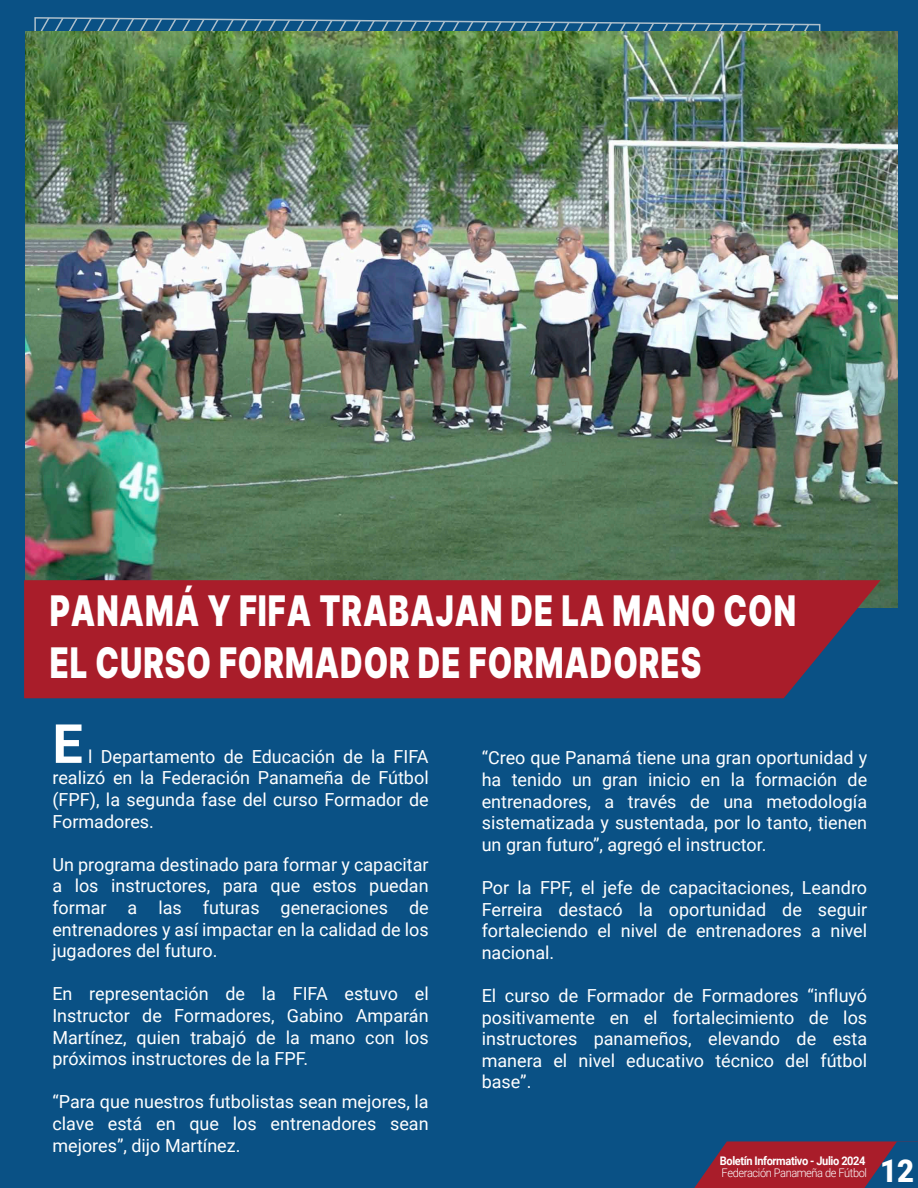
<style>
.page{position:relative;width:918px;height:1188px;background:#0a5185}
.page>*{position:absolute;margin:0;border:0;box-sizing:border-box;transform-origin:0 0}
.t1{font:700 54px "Roboto";color:#fff}
.t2{font:900 42.15px/52.5px "Inter";letter-spacing:.03em;color:#fff;scale:.73 1}
.t3{font:900 31.5px "Roboto";color:#fff;scale:.93 1}
.t4{font:18px/21.6px "Roboto";color:#fff;text-align:justify}
.t5{font:700 11.85px "Roboto";letter-spacing:-.035em;color:#fff;scale:.93 1}
.t6{font:300 11.85px "Roboto";letter-spacing:-.035em;color:#fff;scale:.93 1}
</style>
<div class="page">
<svg style="left:694px;top:1141px;width:224px;height:47px"></svg>
<svg style="left:34px;top:17px;width:787px;height:15px"></svg>
<img style="left:25px;top:32px;width:872px;height:575px">
<div style="left:24px;top:580px;width:857px;height:118px;background:#a91d2a"></div>
<h2 class="t2" style="left:50px;top:583px;width:1024px">PANAMÁ Y FIFA TRABAJAN DE LA MANO CON<br>EL CURSO FORMADOR DE FORMADORES</h2>
<h1 class="t1" style="left:52px;top:706px;width:32px">E</h1>
<p class="t4" style="left:52px;top:745px;width:378px;text-indent:36px">l Departamento de Educación de la FIFA realizó en la Federación Panameña de Fútbol (FPF), la segunda fase del curso Formador de Formadores.</p>
<p class="t4" style="left:52px;top:853px;width:378px">Un programa destinado para formar y capacitar a los instructores, para que estos puedan formar a las futuras generaciones de entrenadores y así impactar en la calidad de los jugadores del futuro.</p>
<p class="t4" style="left:52px;top:983px;width:378px">En representación de la FIFA estuvo el Instructor de Formadores, Gabino Amparán Martínez, quien trabajó de la mano con los próximos instructores de la FPF.</p>
<p class="t4" style="left:52px;top:1091px;width:378px">“Para que nuestros futbolistas sean mejores, la clave está en que los entrenadores sean mejores”, dijo Martínez.</p>
<p class="t4" style="left:482px;top:746px;width:387px">“Creo que Panamá tiene una gran oportunidad y ha tenido un gran inicio en la formación de entrenadores, a través de una metodología sistematizada y sustentada, por lo tanto, tienen un gran futuro”, agregó el instructor.</p>
<p class="t4" style="left:482px;top:876px;width:387px">Por la FPF, el jefe de capacitaciones, Leandro Ferreira destacó la oportunidad de seguir fortaleciendo el nivel de entrenadores a nivel nacional.</p>
<p class="t4" style="left:482px;top:984px;width:387px">El curso de Formador de Formadores “influyó positivamente en el fortalecimiento de los instructores panameños, elevando de esta manera el nivel educativo técnico del fútbol base”.</p>
<p class="t5" style="left:720px;top:1152px;width:158px">Boletín Informativo - Julio 2024</p>
<p class="t6" style="left:722px;top:1165px;width:158px">Federación Panameña de Fútbol</p>
<h3 class="t3" style="left:880px;top:1149px;width:38px">12</h3>
</div>
